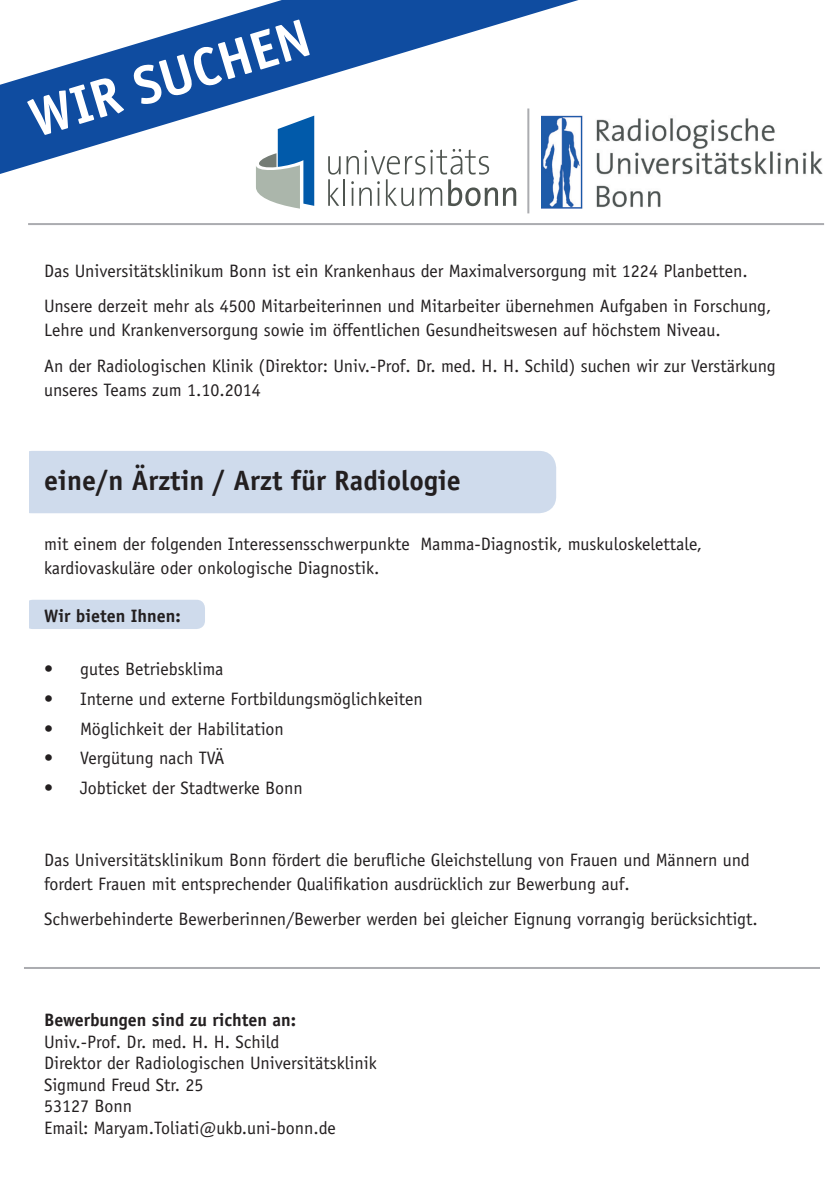
<style>
.page{position:relative;width:840px;height:1191px;background:#fff}
.page>*{position:absolute;margin:0;border:0;box-sizing:border-box;transform-origin:0 0}
.t1{font:700 54px "Officina Sans Std";color:#fff}
.t2{font:700 28px "Officina Sans Std";color:#231f20}
.t3{font:18px/21.6px "Officina Sans Std";color:#231f20}
.t4{font:700 18px "Officina Sans Std";color:#231f20}
</style>
<div class="page">
<div style="left:24px;top:600px;width:181px;height:29px;background:#cfdbec;border-radius:9px"></div>
<div style="left:15px;top:451px;width:541px;height:62px;background:#cfdbec;border-radius:17px"></div>
<div style="left:0;top:217px;width:28px;height:929px;background:#fff"></div>
<hr style="left:24px;top:967px;width:795px;height:2px;background:#abacb0">
<svg style="left:0;top:0;width:583px;height:181px"></svg>
<hr style="left:28px;top:223px;width:795px;height:2px;background:#abacb0">
<hr style="left:343px;top:179px;width:2px;height:27px;background:#4e544f">
<svg style="left:328px;top:156px;width:12px;height:50px"></svg>
<svg style="left:346px;top:149px;width:170px;height:57px"></svg>
<svg style="left:256px;top:116px;width:58px;height:93px"></svg>
<hr style="left:527px;top:108px;width:2px;height:105px;background:#abacb0">
<img style="left:541px;top:116px;width:282px;height:93px">
<h1 class="t1" style="left:21px;top:88px;width:291px;rotate:-17deg">WIR SUCHEN</h1>
<p class="t3" style="left:44px;top:253px;width:728px;line-height:35.4px">Das Universitätsklinikum Bonn ist ein Krankenhaus der Maximalversorgung mit 1224 Planbetten.<br>Unsere derzeit mehr als 4500 Mitarbeiterinnen und Mitarbeiter übernehmen Aufgaben in Forschung,</p>
<p class="t3" style="left:44px;top:312px;width:732px;line-height:35.4px">Lehre und Krankenversorgung sowie im öffentlichen Gesundheitswesen auf höchstem Niveau.<br>An der Radiologischen Klinik (Direktor: Univ.-Prof. Dr. med. H. H. Schild) suchen wir zur Verstärkung</p>
<p class="t3" style="left:44px;top:379px;width:218px">unseres Teams zum 1.10.2014</p>
<h2 class="t2" style="left:44px;top:463px;width:418px">eine/n Ärztin / Arzt für Radiologie</h2>
<p class="t3" style="left:44px;top:531px;width:659px;line-height:24px">mit einem der folgenden Interessensschwerpunkte Mamma-Diagnostik, muskuloskelettale, kardiovaskuläre oder onkologische Diagnostik.</p>
<p class="t4" style="left:44px;top:604px;width:138px">Wir bieten Ihnen:</p>
<p class="t3" style="left:44px;top:658px;width:181px">• gutes Betriebsklima</p>
<p class="t3" style="left:44px;top:688px;width:380px">• Interne und externe Fortbildungsmöglichkeiten</p>
<p class="t3" style="left:44px;top:718px;width:241px">• Möglichkeit der Habilitation</p>
<p class="t3" style="left:44px;top:747px;width:182px">• Vergütung nach TVÄ</p>
<p class="t3" style="left:44px;top:777px;width:260px">• Jobticket der Stadtwerke Bonn</p>
<p class="t3" style="left:44px;top:848px;width:706px;line-height:24px">Das Universitätsklinikum Bonn fördert die berufliche Gleichstellung von Frauen und Männern und fordert Frauen mit entsprechender Qualifikation ausdrücklich zur Bewerbung auf.</p>
<p class="t3" style="left:44px;top:908px;width:714px">Schwerbehinderte Bewerberinnen/Bewerber werden bei gleicher Eignung vorrangig berücksichtigt.</p>
<p class="t4" style="left:44px;top:1008px;width:253px">Bewerbungen sind zu richten an:</p>
<p class="t3" style="left:44px;top:1030px;width:334px">Univ.-Prof. Dr. med. H. H. Schild<br>Direktor der Radiologischen Universitätsklinik<br>Sigmund Freud Str. 25<br>53127 Bonn<br>Email: Maryam.Toliati@ukb.uni-bonn.de</p>
</div>
